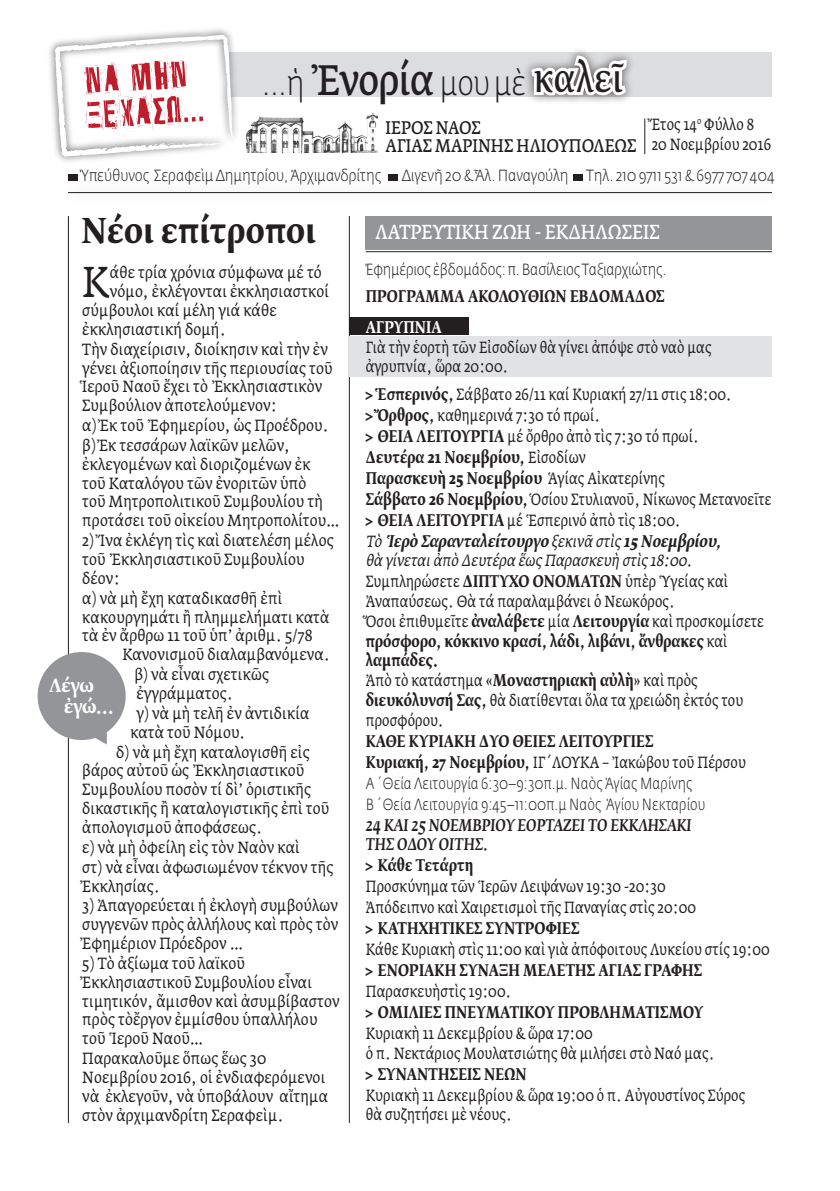
<style>
.page{position:relative;width:840px;height:1191px;background:#fff}
.page>*{position:absolute;margin:0;border:0;box-sizing:border-box;transform-origin:0 0}
.t1{font:42.6px "Fedra Serif A Pro";color:#231f20;scale:.88 1}
.t2{font:38px "Fedra Serif B Pro";letter-spacing:.03em;color:#231f20;scale:.85 1}
.t3{font:300 34px "Fedra Sans Pro";color:#231f20;scale:.85 1}
.t4{font:700 34px "Fedra Serif B Pro";letter-spacing:.01em;color:#231f20;scale:.88 1}
.t5{font:20px "Fedra Serif A Pro";color:#fff;scale:.85 1}
.t6{font:18px/18px "Fedra Serif A Pro";color:#231f20;scale:.85 1}
.t7{font:700 18px "Fedra Serif B Pro";letter-spacing:-.01em;color:#fff;scale:.91 1}
.t8{font:16px/19px "Fedra Serif A Pro";letter-spacing:.01em;color:#231f20;scale:.88 1}
.t9{font:16px/19.8px "Fedra Serif A Pro";letter-spacing:.01em;color:#231f20;scale:.82 1}
.t10{font:700 16px/21px "Fedra Serif B Pro";letter-spacing:.01em;color:#231f20;scale:.82 1}
.t11{font:300 16px/21px "Fedra Sans Pro";color:#231f20;scale:.82 1}
.t12{font:16px/21px "Fedra Serif A Pro";letter-spacing:.01em;color:#231f20;scale:.8 1}
.t13{font:300 16px "Fedra Sans Pro";color:#231f20;scale:.87 1}
.t14{font:italic 500 16px/20.4px "Fedra Serif B Pro";letter-spacing:.01em;color:#231f20;scale:.85 1}
.t15{font:italic 700 16px "Fedra Serif B Pro";color:#231f20;scale:.82 1}
.t16{font:300 16px "Fedra Sans Pro";color:#231f20;scale:.85 1}
.t17{font:700 16px "Fedra Serif B Pro";letter-spacing:.01em;color:#fff;scale:.82 1}
.s1{font-family:"Fedra Serif A Pro";font-weight:400;font-size:42px}
.s2{font-family:"Times";font-weight:700}
.s3{font-family:"Fedra Serif B Pro";font-weight:700}
.s4{font-family:"Fedra Serif A Pro";font-weight:400}
.s5{font-style:italic}
.s6{font-size:18px}
.s7{font-family:"Times";font-weight:700;font-style:normal}
.s8{font-weight:700;font-style:normal}
.s9{font-family:"Times"}
</style>
<div class="page">
<div style="left:228px;top:53px;width:543px;height:44px;background:#dcdddf"></div>
<img style="left:247px;top:112px;width:130px;height:41px">
<img style="left:49px;top:29px;width:198px;height:133px">
<svg style="left:53px;top:32px;width:180px;height:127px"></svg>
<div style="left:520px;top:45px;width:115px;height:60px;background:#231f20;opacity:.75"></div>
<svg style="left:527px;top:50px;width:102px;height:54px"></svg>
<hr style="left:644px;top:118px;width:1px;height:36px;background:#231f20">
<hr style="left:68px;top:216px;width:1px;height:907px;background:#231f20">
<div style="left:68px;top:174px;width:9px;height:7px;background:#231f20"></div>
<div style="left:388px;top:174px;width:9px;height:7px;background:#231f20"></div>
<div style="left:572px;top:174px;width:9px;height:7px;background:#231f20"></div>
<div style="left:55px;top:179px;width:722px;height:27px;background:#fcfcfc"></div>
<hr style="left:68px;top:192px;width:703px;height:1px;background:#231f20">
<div style="left:365px;top:216px;width:406px;height:34px;background:#939598"></div>
<hr style="left:365px;top:251px;width:406px;height:1px;background:#231f20">
<hr style="left:349px;top:216px;width:1px;height:907px;background:#231f20">
<div style="left:38px;top:652px;width:88px;height:88px;background:#939598;border-radius:50%"></div>
<div style="left:349px;top:317px;width:119px;height:18px;background:#231f20"></div>
<div style="left:349px;top:336px;width:422px;height:40px;background:#e1e2e4"></div>
<svg style="left:87px;top:722px;width:30px;height:18px"></svg>
<h3 class="t3" style="left:261px;top:62px;width:312px">...ἡ <span class="s1">Ἐνορία</span> μου μὲ</h3>
<h2 class="t2" style="left:533px;top:57px;width:106px">καλεῖ</h2>
<p class="t6" style="left:385px;top:119px;width:296px">ΙΕΡΟΣ ΝΑΟΣ<br>ΑΓΙΑΣ ΜΑΡΙΝΗΣ ΗΛΙΟΥΠΟΛΕΩΣ</p>
<p class="t9" style="left:651px;top:114px;width:147px;line-height:20.4px">Ἔτος 14<sup>ο</sup> Φύλλο 8<br>20 Νοεμβρίου 2016</p>
<p class="t13" style="left:82px;top:165px;width:346px">Ὑπεύθυνος Σεραφεὶμ Δημητρίου, Ἀρχιμανδρίτης</p>
<p class="t13" style="left:401px;top:165px;width:430px">Διγενῆ 20 &amp; Ἇλ. Παναγούλη Tηλ. 210 9711 531 &amp; 6977 707 404</p>
<p class="t5" style="left:375px;top:220px;width:336px">ΛΑΤΡΕΥΤΙΚΗ ΖΩΗ - ΕΚΔΗΛΩΣΕΙΣ</p>
<h1 class="t1" style="left:82px;top:257px;width:33px">Κ</h1>
<p class="t8" style="left:110px;top:263px;width:242px">άθε τρία χρόνια σύμφωνα μέ τό</p>
<h3 class="t4" style="left:81px;top:211px;width:268px">Νέοι επίτροποι</h3>
<p class="t16" style="left:365px;top:259px;width:355px">Ἐφημέριος ἑβδομάδος: π. Βασίλειος Ταξιαρχιώτης.</p>
<p class="t10" style="left:365px;top:286px;width:366px">ΠΡΟΓΡΑΜΜΑ ΑΚΟΛΟΥΘΙΩΝ ΕΒΔΟΜΑΔΟΣ</p>
<p class="t17" style="left:365px;top:318px;width:94px">ΑΓΡΥΠΝΙΑ</p>
<p class="t9" style="left:365px;top:338px;width:423px;line-height:18.8px">Γιὰ τὴν ἑορτὴ τῶν Εἰσοδίων θὰ γίνει ἀπόψε στὸ ναὸ μας ἀγρυπνία, ὥρα 20:00.</p>
<p class="t9" style="left:365px;top:384px;width:447px;line-height:21px"><span class="s2">&gt;</span> <span class="s3">Ἑσπερινός,</span> Σάββατο 26/11 καί Κυριακή 27/11 στις 18:00. <span class="s2">&gt;</span> <span class="s3">Ὄρθρος,</span> καθημερινά 7:30 τό πρωί.<br><span class="s2">&gt;</span> <span class="s3">ΘΕΙΑ ΛΕΙΤΟΥΡΓΙΑ</span> μέ ὄρθρο ἀπὸ τὶς 7:30 τό πρωί.</p>
<p class="t10" style="left:365px;top:447px;width:366px">Δευτέρα 21 Νοεμβρίου, <span class="s4">Εἰσοδίων<br></span>Παρασκευὴ 25 Νοεμβρίου <span class="s4">Ἁγίας Αἰκατερίνης</span></p>
<p class="t12" style="left:365px;top:488px;width:508px"><span class="s3">Σάββατο 26 Νοεμβρίου,</span> Ὁσίου Στυλιανοῦ, Νίκωνος Μετανοεῖτε <span class="s2">&gt;</span> <span class="s3">ΘΕΙΑ ΛΕΙΤΟΥΡΓΙΑ</span> μέ Ἑσπερινό ἀπὸ τὶς 18:00.</p>
<p class="t15" style="left:365px;top:531px;width:442px"><span class="s4">Τὸ</span> ἹερὸΣαρανταλείτουργο<span class="s4">ξεκινᾶστὶς</span>15Νοεμβρίου,</p>
<p class="t9" style="left:365px;top:550px;width:487px"><span class="s5">θὰγίνεταιἀπὸΔευτέραἕωςΠαρασκευὴστὶς18:00.<br></span>Συμπληρώσετε <span class="s3">ΔΙΠΤΥΧΟ ΟΝΟΜΑΤΩΝ</span> ὑπὲρ Ὑγείας καὶ Ἀναπαύσεως. Θὰ τά παραλαμβάνει ὁ Νεωκόρος.<br>Ὅσοι ἐπιθυμεῖτε <span class="s3">ἀναλάβετε</span> μία <span class="s3">Λειτουργία</span> καὶ προσκομίσετε</p>
<p class="t10" style="left:365px;top:631px;width:442px;line-height:19.8px">πρόσφορο, κόκκινο κρασί, λάδι, λιβάνι, ἄνθρακες <span class="s4">καὶ </span>λαμπάδες.</p>
<p class="t9" style="left:365px;top:671px;width:462px">Ἀπὸ τὸ κατάστημα <span class="s3">«Μοναστηριακὴ αὐλὴ»</span> καὶ πρὸς <span class="s3">διευκόλυνσή Σας,</span> θὰ διατίθενται ὅλα τα χρειώδη ἐκτός του προσφόρου.</p>
<p class="t10" style="left:365px;top:731px;width:352px">ΚΑΘΕ ΚΥΡΙΑΚΗ ΔΥΟ ΘΕΙΕΣ ΛΕΙΤΟΥΡΓΙΕΣ</p>
<p class="t9" style="left:365px;top:752px;width:465px"><span class="s3">Κυριακή, 27 Νοεμβρίου,</span> ΙΓ΄ΛΟΥΚΑ – Ἰακώβου τοῦ Πέρσου</p>
<p class="t11" style="left:365px;top:772px;width:415px">Α΄ Θεία Λειτουργία 6:30–9:30π.μ. Ναὸς Ἁγίας Μαρίνης<br>Β΄ Θεία Λειτουργία 9:45–11:00π.μ Ναὸς Ἁγίου Νεκταρίου</p>
<p class="t14" style="left:365px;top:815px;width:384px"><span class="s6">24</span> ΚΑΙ <span class="s6">25</span> ΝΟΕΜΒΡΙΟΥ ΕΟΡΤΑΖΕΙ ΤΟ ΕΚΚΛΗΣΑΚΙ<br>ΤΗΣ ΟΔΟΥ ΟΙΤΗΣ.<br><span class="s7">&gt;</span> <span class="s8">Κάθε Τετάρτη</span></p>
<p class="t9" style="left:365px;top:876px;width:404px;line-height:21px">Προσκύνημα τῶν Ἱερῶν Λειψάνων 19:30 -20:30<br>Ἀπόδειπνο καὶ Χαιρετισμοὶ τῆς Παναγίας στὶς 20:00</p>
<p class="t10" style="left:365px;top:918px;width:262px"><span class="s9">&gt;</span> ΚΑΤΗΧΗΤΙΚΕΣ ΣΥΝΤΡΟΦΙΕΣ</p>
<p class="t9" style="left:365px;top:939px;width:494px">Κάθε Κυριακὴ στὶς 11:00 καὶ γιὰ ἀπόφοιτους Λυκείου στίς 19:00</p>
<p class="t10" style="left:365px;top:960px;width:412px"><span class="s9">&gt;</span> ΕΝΟΡΙΑΚΗ ΣΥΝΑΞΗ ΜΕΛΕΤΗΣ ΑΓΙΑΣ ΓΡΑΦΗΣ</p>
<p class="t9" style="left:365px;top:981px;width:179px">Παρασκευὴστὶς 19:00.</p>
<p class="t10" style="left:365px;top:1002px;width:413px"><span class="s9">&gt;</span> ΟΜΙΛΙΕΣ ΠΝΕΥΜΑΤΙΚΟΥ ΠΡΟΒΛΗΜΑΤΙΣΜΟΥ</p>
<p class="t9" style="left:365px;top:1023px;width:426px">Κυριακὴ 11 Δεκεμβρίου &amp; ὥρα 17:00<br>ὁ π. Νεκτάριος Μουλατσιώτης θὰ μιλήσει στὸ Ναό μας.</p>
<p class="t10" style="left:365px;top:1063px;width:198px"><span class="s9">&gt;</span> ΣΥΝΑΝΤΗΣΕΙΣ ΝΕΩΝ</p>
<p class="t9" style="left:365px;top:1085px;width:464px">Κυριακὴ 11 Δεκεμβρίου &amp; ὥρα 19:00 ὁ π. Αὐγουστίνος Σύρος θὰ συζητήσει μὲ νέους.</p>
<p class="t8" style="left:110px;top:282px;width:250px">νόμο, ἐκλέγονται ἐκκλησιαστκοί</p>
<p class="t8" style="left:82px;top:301px;width:222px">σύμβουλοι καί μέλη γιά κάθε</p>
<p class="t8" style="left:82px;top:320px;width:164px">ἐκκλησιαστική δομή.</p>
<p class="t8" style="left:82px;top:340px;width:280px">Τὴν διαχείρισιν, διοίκησιν καὶ τὴν ἐν</p>
<p class="t8" style="left:82px;top:358px;width:286px">γένει ἀξιοποίησιν τῆς περιουσίας τοῦ</p>
<p class="t8" style="left:82px;top:377px;width:274px">Ἱεροῦ Ναοῦ ἔχει τὸ Ἐκκλησιαστικὸν</p>
<p class="t8" style="left:82px;top:396px;width:223px">Συμβούλιον ἀποτελούμενον:</p>
<p class="t8" style="left:82px;top:416px;width:281px">α) Ἐκ τοῦ Ἐφημερίου, ὡς Προέδρου.</p>
<p class="t8" style="left:82px;top:436px;width:237px">β) Ἐκ τεσσάρων λαϊκῶν μελῶν,</p>
<p class="t8" style="left:82px;top:455px;width:261px">ἐκλεγομένων καὶ διοριζομένων ἐκ</p>
<p class="t8" style="left:82px;top:473px;width:256px">τοῦ Καταλόγου τῶν ἐνοριτῶν ὑπὸ</p>
<p class="t8" style="left:82px;top:492px;width:275px">τοῦ Μητροπολιτικοῦ Συμβουλίου τὴ</p>
<p class="t8" style="left:82px;top:511px;width:293px">προτάσει τοῦ οἰκείου Μητροπολίτου…</p>
<p class="t8" style="left:82px;top:531px;width:287px">2) Ἴνα ἐκλέγη τὶς καὶ διατελέση μέλος τοῦ Ἐκκλησιαστικοῦ Συμβουλίου δέον:<br>α) νὰ μὴ ἔχη καταδικασθῆ ἐπὶ κακουργημάτι ἢ πλημμελήματι κατὰ τὰ ἐν ἄρθρω 11 τοῦ ὑπ’ ἀριθμ. 5/78</p>
<p class="t8" style="left:122px;top:645px;width:237px">Κανονισμοῦ διαλαμβανόμενα.</p>
<p class="t8" style="left:134px;top:665px;width:154px">β) νὰ εἶναι σχετικῶς</p>
<p class="t8" style="left:136px;top:684px;width:111px">ἐγγράμματος.</p>
<p class="t8" style="left:136px;top:704px;width:198px">γ) νὰ μὴ τελῆ ἐν ἀντιδικία</p>
<p class="t8" style="left:130px;top:722px;width:132px">κατὰ τοῦ Νόμου.</p>
<p class="t8" style="left:116px;top:742px;width:221px">δ) νὰ μὴ ἔχη καταλογισθῆ εἰς</p>
<p class="t8" style="left:82px;top:761px;width:254px">βάρος αὐτοῦ ὡς Ἐκκλησιαστικοῦ</p>
<p class="t8" style="left:82px;top:780px;width:261px">Συμβουλίου ποσὸν τί δὶ’ ὁριστικῆς</p>
<p class="t8" style="left:82px;top:799px;width:282px">δικαστικῆς ἢ καταλογιστικῆς ἐπὶ τοῦ</p>
<p class="t8" style="left:82px;top:817px;width:206px">ἀπολογισμοῦ ἀποφάσεως.</p>
<p class="t8" style="left:82px;top:837px;width:248px">ε) νὰ μὴ ὀφείλη εἰς τὸν Ναὸν καὶ</p>
<p class="t8" style="left:82px;top:857px;width:287px">στ) νὰ εἶναι ἀφωσιωμένον τέκνον τῆς</p>
<p class="t8" style="left:82px;top:876px;width:90px">Ἐκκλησίας.</p>
<p class="t8" style="left:82px;top:896px;width:292px;text-align:justify">3) Ἀπαγορεύεται ἡ ἐκλογὴ συμβούλων συγγενῶν πρὸς ἀλλήλους καὶ πρὸς τὸν Ἐφημέριον Πρόεδρον …</p>
<p class="t8" style="left:82px;top:954px;width:294px">5) Τὸ ἀξίωμα τοῦ λαϊκοῦ<br>Ἐκκλησιαστικοῦ Συμβουλίου εἶναι τιμητικόν, ἄμισθον καὶ ἀσυμβίβαστον πρὸς τὸἔργον ἐμμίσθου ὑπαλλήλου τοῦ Ἱεροῦ Ναοῦ…<br>Παρακαλοῦμε ὅπως ἕως 30<br>Νοεμβρίου 2016, οἱ ἐνδιαφερόμενοι νὰ ἐκλεγοῦν, νὰ ὑποβάλουν αἴτημα στὸν ἀρχιμανδρίτη Σεραφεὶμ.</p>
<p class="t7" style="left:49px;top:675px;width:51px">Λέγω</p>
<p class="t7" style="left:64px;top:696px;width:56px">ἐγώ...</p>
</div>
